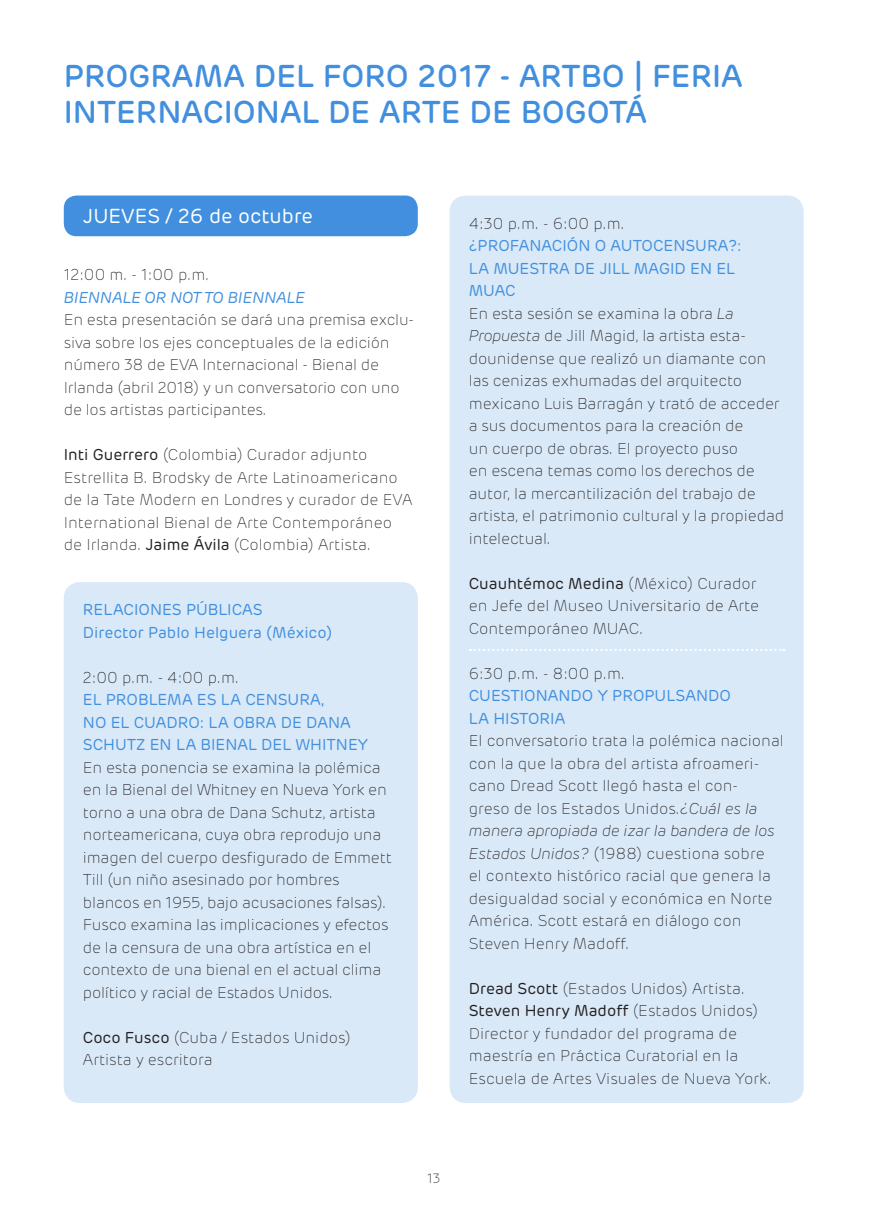
<style>
.page{position:relative;width:893px;height:1212px;background:#fff}
.page>*{position:absolute;margin:0;border:0;box-sizing:border-box;transform-origin:0 0}
.T1{font:500 31.5px/36px "Rubrik";color:#418fde}
.FECHA_PROGRAMACIÓN{font:20.25px "Rubrik";color:#fff}
.TEXTO{font:200 15.75px/22.5px "Rubrik";letter-spacing:-.01em;color:#231f20}
.T2{font:15.75px/22.5px "Rubrik";color:#418fde}
.T2-2{font:italic 15.75px "Rubrik";color:#418fde}
.t1{font:200 13.5px "Rubrik";color:#231f20}
.s1{font-weight:400}
.s2{font-style:italic}
</style>
<div class="page">
<div style="left:64px;top:196px;width:354px;height:40px;background:#418fde;border-radius:13px"></div>
<div style="left:64px;top:582px;width:354px;height:521px;background:#d9e9f8;border-radius:16px"></div>
<div style="left:450px;top:196px;width:354px;height:907px;background:#d9e9f8;border-radius:16px"></div>
<svg style="left:470px;top:649px;width:314px;height:2px"></svg>
<p class="T1" style="left:64px;top:59px;width:680px">PROGRAMA DEL FORO 2017 - ARTBO | FERIA<br>INTERNACIONAL DE ARTE DE BOGOTÁ</p>
<p class="FECHA_PROGRAMACIÓN" style="left:83px;top:204px;width:232px">JUEVES / 26 de octubre</p>
<p class="TEXTO" style="left:64px;top:264px;width:147px">12:00 m. - 1:00 p.m.</p>
<p class="T2-2" style="left:64px;top:288px;width:243px">BIENNALE OR NOT TO BIENNALE</p>
<p class="TEXTO" style="left:64px;top:309px;width:352px">En esta presentación se dará una premisa exclu&shy;siva sobre los ejes conceptuales de la edición número 38 de EVA Internacional - Bienal de Irlanda (abril 2018) y un conversatorio con uno de los artistas participantes.</p>
<p class="TEXTO" style="left:64px;top:444px;width:350px"><span class="s1">Inti Guerrero</span> (Colombia) Curador adjunto Estrellita B. Brodsky de Arte Latinoamericano de la Tate Modern en Londres y curador de EVA International Bienal de Arte Contemporáneo de Irlanda. <span class="s1">Jaime Ávila</span> (Colombia) Artista.</p>
<p class="T2" style="left:83px;top:599px;width:181px">RELACIONES PÚBLICAS</p>
<p class="T2" style="left:83px;top:621px;width:251px">Director Pablo Helguera (México)</p>
<p class="TEXTO" style="left:83px;top:667px;width:158px">2:00 p.m. - 4:00 p.m.</p>
<p class="T2" style="left:83px;top:689px;width:287px">EL PROBLEMA ES LA CENSURA,<br>NO EL CUADRO: LA OBRA DE DANA<br>SCHUTZ EN LA BIENAL DEL WHITNEY</p>
<p class="TEXTO" style="left:83px;top:757px;width:311px">En esta ponencia se examina la polémica en la Bienal del Whitney en Nueva York en torno a una obra de Dana Schutz, artista norteamericana, cuya obra reprodujo una imagen del cuerpo desfigurado de Emmett Till (un niño asesinado por hombres blancos en 1955, bajo acusaciones falsas).<br>Fusco examina las implicaciones y efectos de la censura de una obra artística en el contexto de una bienal en el actual clima político y racial de Estados Unidos.</p>
<p class="TEXTO" style="left:83px;top:1027px;width:270px"><span class="s1">Coco Fusco</span> (Cuba / Estados Unidos)<br>Artista y escritora</p>
<p class="TEXTO" style="left:469px;top:212px;width:158px">4:30 p.m. - 6:00 p.m.</p>
<p class="T2" style="left:469px;top:235px;width:274px">¿PROFANACIÓN O AUTOCENSURA?:<br>LA MUESTRA DE JILL MAGID EN EL<br>MUAC</p>
<p class="TEXTO" style="left:469px;top:302px;width:317px">En esta sesión se examina la obra <span class="s2">La Propuesta</span> de Jill Magid, la artista esta&shy;dounidense que realizó un diamante con las cenizas exhumadas del arquitecto mexicano Luis Barragán y trató de acceder a sus documentos para la creación de<br>un cuerpo de obras. El proyecto puso<br>en escena temas como los derechos de autor, la mercantilización del trabajo de artista, el patrimonio cultural y la propiedad intelectual.</p>
<p class="TEXTO" style="left:469px;top:572px;width:292px"><span class="s1">Cuauhtémoc Medina</span> (México) Curador en Jefe del Museo Universitario de Arte<br>Contemporáneo MUAC.</p>
<p class="TEXTO" style="left:469px;top:662px;width:158px">6:30 p.m. - 8:00 p.m.</p>
<p class="T2" style="left:469px;top:685px;width:264px">CUESTIONANDO Y PROPULSANDO<br>LA HISTORIA</p>
<p class="TEXTO" style="left:469px;top:730px;width:317px">El conversatorio trata la polémica nacional con la que la obra del artista afroameri&shy;cano Dread Scott llegó hasta el con-<br>greso de los Estados Unidos.<span class="s2">¿Cuál es la manera apropiada de izar la bandera de los Estados Unidos?</span> (1988) cuestiona sobre<br>el contexto histórico racial que genera la desigualdad social y económica en Norte América. Scott estará en diálogo con Steven Henry Madoff.</p>
<p class="TEXTO" style="left:469px;top:977px;width:278px"><span class="s1">Dread Scott</span> (Estados Unidos) Artista.</p>
<p class="TEXTO" style="left:469px;top:1000px;width:305px"><span class="s1">Steven Henry Madoff</span> (Estados Unidos)<br>Director y fundador del programa de maestría en Práctica Curatorial en la Escuela de Artes Visuales de Nueva York.</p>
<p class="t1" style="left:427px;top:1170px;width:15px">13</p>
</div>
